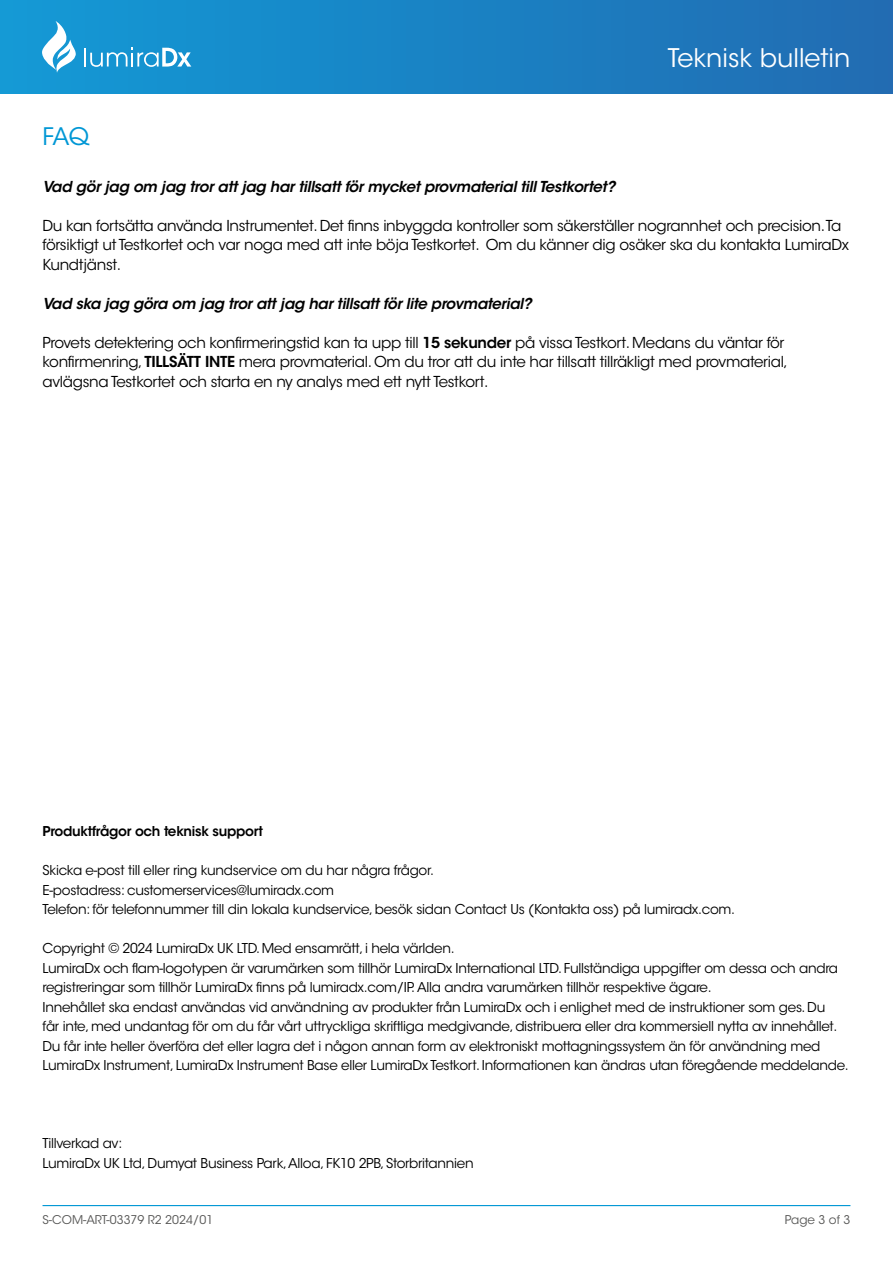
<style>
.page{position:relative;width:893px;height:1263px;background:#fff}
.page>*{position:absolute;margin:0;border:0;box-sizing:border-box;transform-origin:0 0}
.t1{font:25.5px "ITC Avant Garde Std";color:#fff}
.t2{font:24px "ITC Avant Garde Std";color:#0097d5}
.t3{font:15px/19.5px "ITC Avant Garde Std";letter-spacing:-.02em;color:#000}
.t4{font:italic 600 15px "ITC Avant Garde Std";letter-spacing:-.02em;color:#000}
.t5{font:13.5px/19.5px "ITC Avant Garde Std";letter-spacing:-.02em;color:#000}
.t6{font:600 13.5px "ITC Avant Garde Std";letter-spacing:-.02em;color:#000}
.t7{font:12px "ITC Avant Garde Std";color:#575756}
.s1{font-weight:600}
</style>
<div class="page">
<div style="left:0;top:0;width:893px;height:94px;background:linear-gradient(to right,#129ad6,#226cb2)"></div>
<hr style="left:43px;top:1205px;width:807px;height:1px;background:#0097d5">
<svg style="left:42px;top:21px;width:34px;height:52px"></svg>
<svg style="left:84px;top:48px;width:107px;height:19px"></svg>
<h2 class="t2" style="left:43px;top:122px;width:49px">FAQ</h2>
<h1 class="t1" style="left:668px;top:42px;width:184px">Teknisk bulletin</h1>
<p class="t4" style="left:43px;top:177px;width:574px">Vad gör jag om jag tror att jag har tillsatt för mycket provmaterial till Testkortet?</p>
<p class="t3" style="left:43px;top:216px;width:808px">Du kan fortsätta använda Instrumentet. Det finns inbyggda kontroller som säkerställer nogrannhet och precision.Ta försiktigt ut Testkortet och var noga med att inte böja Testkortet. Om du känner dig osäker ska du kontakta LumiraDx<br>Kundtjänst.</p>
<p class="t4" style="left:43px;top:294px;width:491px">Vad ska jag göra om jag tror att jag har tillsatt för lite provmaterial?</p>
<p class="t3" style="left:43px;top:333px;width:747px">Provets detektering och konfirmeringstid kan ta upp till <span class="s1">15 sekunder</span> på vissa Testkort. Medans du väntar för konfirmenring, <span class="s1">TILLSÄTT INTE</span> mera provmaterial. Om du tror att du inte har tillsatt tillräkligt med provmaterial, avlägsna Testkortet och starta en ny analys med ett nytt Testkort.</p>
<p class="t6" style="left:43px;top:822px;width:222px">Produktfrågor och teknisk support</p>
<p class="t5" style="left:43px;top:860px;width:694px">Skicka e-post till eller ring kundservice om du har några frågor.<br>E-postadress: customerservices@lumiradx.com<br>Telefon: för telefonnummer till din lokala kundservice, besök sidan Contact Us (Kontakta oss) på lumiradx.com.</p>
<p class="t5" style="left:43px;top:938px;width:808px">Copyright © 2024 LumiraDx UK LTD. Med ensamrätt, i hela världen.<br>LumiraDx och flam-logotypen är varumärken som tillhör LumiraDx International LTD. Fullständiga uppgifter om dessa och andra registreringar som tillhör LumiraDx finns på lumiradx.com/IP. Alla andra varumärken tillhör respektive ägare.<br>Innehållet ska endast användas vid användning av produkter från LumiraDx och i enlighet med de instruktioner som ges. Du<br>får inte, med undantag för om du får vårt uttryckliga skriftliga medgivande, distribuera eller dra kommersiell nytta av innehållet.<br>Du får inte heller överföra det eller lagra det i någon annan form av elektroniskt mottagningssystem än för användning med LumiraDx Instrument, LumiraDx Instrument Base eller LumiraDx Testkort. Informationen kan ändras utan föregående meddelande.</p>
<p class="t5" style="left:43px;top:1133px;width:433px">Tillverkad av:<br>LumiraDx UK Ltd, Dumyat Business Park, Alloa, FK10 2PB, Storbritannien</p>
<p class="t7" style="left:43px;top:1212px;width:172px">S-COM-ART-03379 R2 2024/01</p>
<p class="t7" style="left:785px;top:1212px;width:67px">Page 3 of 3</p>
</div>
